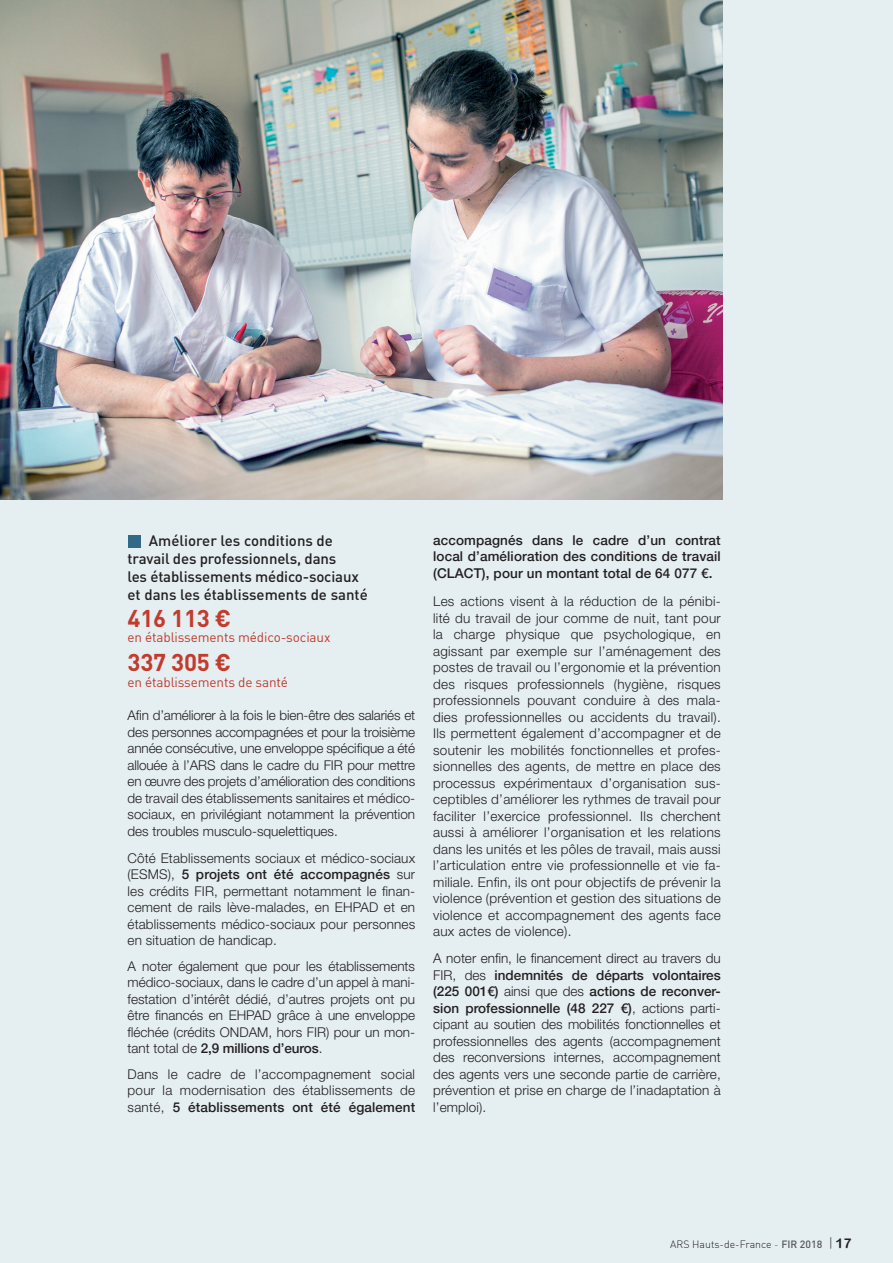
<style>
.page{position:relative;width:893px;height:1263px;background:#e5eff2}
.page>*{position:absolute;margin:0;border:0;box-sizing:border-box;transform-origin:0 0}
.t1{font:700 24px "DIN";letter-spacing:-.01em;color:#c23b2d}
.t2{font:500 15px "DIN";letter-spacing:-.01em;color:#231f20}
.t3{font:300 13.5px/16.5px "Helvetica Neue LT Std";letter-spacing:.01em;color:#231f20;text-align:justify}
.t4{font:500 13.5px/16.5px "Helvetica Neue LT";letter-spacing:.01em;color:#231f20;text-align:justify}
.t5{font:13.5px "DIN";letter-spacing:-.01em;color:#c23b2d}
.t6{font:300 10.5px "DIN";color:#231f20}
.s1{font-family:"Helvetica Neue LT";font-weight:500}
.s2{color:#57585a}
.s3{font-weight:500;color:#57585a}
.s4{font-family:"Today Sans HEFOP";font-size:13.5px}
.s5{font-family:"Arial Rounded MT Bold";font-weight:400;font-size:13.5px}
</style>
<div class="page">
<div style="left:128px;top:535px;width:13px;height:13px;background:#326986"></div>
<img style="left:0;top:0;width:723px;height:500px">
<p class="t2" style="left:149px;top:531px;width:185px">Améliorer les conditions de</p>
<p class="t2" style="left:128px;top:549px;width:210px">travail des professionnels, dans</p>
<p class="t2" style="left:128px;top:567px;width:233px">les établissements médico-sociaux</p>
<p class="t2" style="left:128px;top:585px;width:242px">et dans les établissements de santé</p>
<p class="t1" style="left:128px;top:603px;width:105px">416 113 €</p>
<p class="t5" style="left:128px;top:629px;width:204px">en établissements médico-sociaux</p>
<p class="t1" style="left:128px;top:646px;width:105px">337 305 €</p>
<p class="t5" style="left:128px;top:674px;width:162px">en établissements de santé</p>
<p class="t3" style="left:128px;top:707px;width:289px">Afin d’améliorer à la fois le bien-être des salariés et des personnes accompagnées et pour la troisième année consécutive, une enveloppe spécifique a été allouée à l’ARS dans le cadre du FIR pour mettre en œuvre des projets d’amélioration des conditions de travail des établissements sanitaires et médico&shy;sociaux, en privilégiant notamment la prévention des troubles musculo-squelettiques.</p>
<p class="t3" style="left:128px;top:849px;width:289px">Côté Etablissements sociaux et médico-sociaux (ESMS), <span class="s1">5 projets ont été accompagnés</span> sur les crédits FIR, permettant notamment le finan&shy;cement de rails lève-malades, en EHPAD et en établissements médico-sociaux pour personnes en situation de handicap.</p>
<p class="t3" style="left:128px;top:957px;width:289px">A noter également que pour les établissements médico-sociaux, dans le cadre d’un appel à mani&shy;festation d’intérêt dédié, d’autres projets ont pu être financés en EHPAD grâce à une enveloppe fléchée (crédits ONDAM, hors FIR) pour un mon&shy;tant total de <span class="s1">2,9 millions d’euros</span>.</p>
<p class="t3" style="left:128px;top:1065px;width:289px">Dans le cadre de l’accompagnement social pour la modernisation des établissements de santé, <span class="s1">5 établissements ont été également</span></p>
<p class="t4" style="left:433px;top:531px;width:289px">accompagnés dans le cadre d’un contrat local d’amélioration des conditions de travail (CLACT), pour un montant total de 64 077 €.</p>
<p class="t3" style="left:433px;top:593px;width:289px">Les actions visent à la réduction de la pénibi&shy;lité du travail de jour comme de nuit, tant pour la charge physique que psychologique, en agissant par exemple sur l’aménagement des postes de travail ou l’ergonomie et la prévention des risques professionnels (hygiène, risques professionnels pouvant conduire à des mala&shy;dies professionnelles ou accidents du travail).<br>Ils permettent également d’accompagner et de soutenir les mobilités fonctionnelles et profes&shy;sionnelles des agents, de mettre en place des processus expérimentaux d’organisation sus&shy;ceptibles d’améliorer les rythmes de travail pour faciliter l’exercice professionnel. Ils cherchent aussi à améliorer l’organisation et les relations dans les unités et les pôles de travail, mais aussi l’articulation entre vie professionnelle et vie fa&shy;miliale. Enfin, ils ont pour objectifs de prévenir la violence (prévention et gestion des situations de violence et accompagnement des agents face aux actes de violence).</p>
<p class="t3" style="left:433px;top:950px;width:289px">A noter enfin, le financement direct au travers du FIR, des <span class="s1">indemnités de départs volontaires (225 001€)</span> ainsi que des <span class="s1">actions de reconver&shy;sion professionnelle (48 227 €)</span>, actions parti&shy;cipant au soutien des mobilités fonctionnelles et professionnelles des agents (accompagnement des reconversions internes, accompagnement des agents vers une seconde partie de carrière, prévention et prise en charge de l’inadaptation à l’emploi).</p>
<p class="t6" style="left:670px;top:1237px;width:183px">ARS Hauts-de-France <span class="s2">-</span> <span class="s3">FIR 2018</span> <span class="s4">|</span> <span class="s5">17</span></p>
</div>
